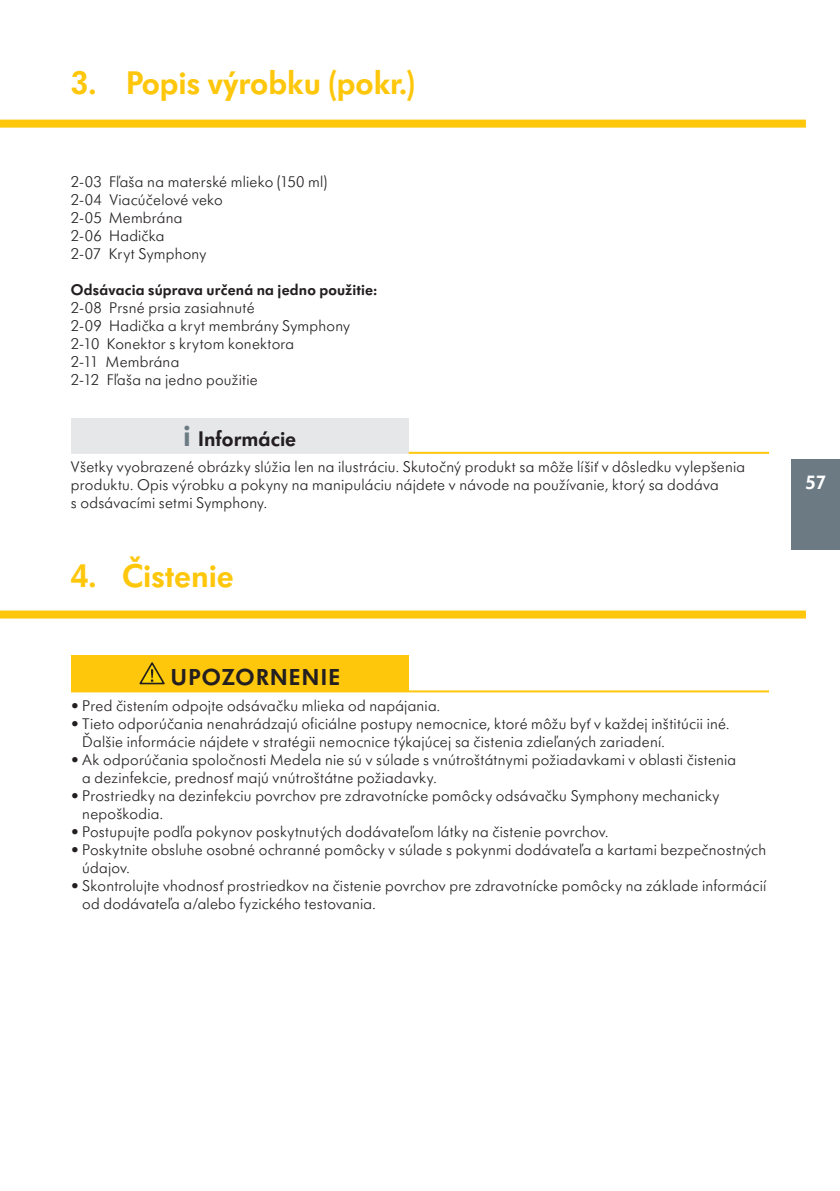
<style>
.page{position:relative;width:840px;height:1191px;background:#fff}
.page>*{position:absolute;margin:0;border:0;box-sizing:border-box;transform-origin:0 0}
.t1{font:600 34px "Futura SB Medela";color:#fec70c}
.t2{font:600 24px "Futura SB Medela";letter-spacing:.055em;color:#231f20}
.t3{font:600 22px "Futura SB Medela";color:#231f20}
.t4{font:600 20px "Futura SB Medela";color:#fff}
.t5{font:300 16px/18px "Futura SB Medela";letter-spacing:.015em;color:#231f20}
.t6{font:600 16px "Futura SB Medela";letter-spacing:.015em;color:#231f20}
.s1{font-size:32px;color:#6b7a83}
</style>
<div class="page">
<div style="left:0;top:120px;width:805px;height:8px;background:#fec70c"></div>
<div style="left:791px;top:459px;width:48px;height:91px;background:#6b7a83"></div>
<div style="left:71px;top:419px;width:337px;height:34px;background:#e6e7e9"></div>
<hr style="left:71px;top:452px;width:337px;height:2px;background:#e6e7e9">
<hr style="left:408px;top:452px;width:360px;height:2px;background:#fec70c">
<div style="left:71px;top:655px;width:337px;height:36px;background:#fec70c"></div>
<hr style="left:71px;top:690px;width:337px;height:2px;background:#fec70c">
<hr style="left:408px;top:690px;width:360px;height:2px;background:#fec70c">
<svg style="left:139px;top:662px;width:26px;height:22px"></svg>
<div style="left:0;top:610px;width:805px;height:8px;background:#fec70c"></div>
<h1 class="t1" style="left:71px;top:62px;width:345px">3. Popis výrobku (pokr.)</h1>
<p class="t5" style="left:71px;top:172px;width:257px">2-03 Fľaša na materské mlieko (150 ml)<br>2-04 Viacúčelové veko<br>2-05 Membrána<br>2-06 Hadička<br>2-07 Kryt Symphony</p>
<p class="t6" style="left:71px;top:280px;width:307px">Odsávacia súprava určená na jedno použitie:</p>
<p class="t5" style="left:71px;top:298px;width:280px">2-08 Prsné prsia zasiahnuté<br>2-09 Hadička a kryt membrány Symphony<br>2-10 Konektor s krytom konektora<br>2-11 Membrána<br>2-12 Fľaša na jedno použitie</p>
<h3 class="t3" style="left:183px;top:425px;width:114px"><span class="s1">i</span> Informácie</h3>
<p class="t5" style="left:71px;top:458px;width:675px">Všetky vyobrazené obrázky slúžia len na ilustráciu. Skutočný produkt sa môže líšiť v dôsledku vylepšenia produktu. Opis výrobku a pokyny na manipuláciu nájdete v návode na používanie, ktorý sa dodáva<br>s odsávacími setmi Symphony.</p>
<h1 class="t1" style="left:71px;top:556px;width:164px">4. Čistenie</h1>
<h2 class="t2" style="left:171px;top:662px;width:170px">UPOZORNENIE</h2>
<p class="t5" style="left:71px;top:696px;width:370px">• Pred čistením odpojte odsávačku mlieka od napájania.</p>
<p class="t5" style="left:82px;top:714px;width:648px;text-indent:-11px">• Tieto odporúčania nenahrádzajú oficiálne postupy nemocnice, ktoré môžu byť v každej inštitúcii iné.<br>Ďalšie informácie nájdete v stratégii nemocnice týkajúcej sa čistenia zdieľaných zariadení.</p>
<p class="t5" style="left:82px;top:750px;width:655px;text-indent:-11px">• Ak odporúčania spoločnosti Medela nie sú v súlade s vnútroštátnymi požiadavkami v oblasti čistenia a dezinfekcie, prednosť majú vnútroštátne požiadavky.</p>
<p class="t5" style="left:82px;top:786px;width:638px;text-indent:-11px">• Prostriedky na dezinfekciu povrchov pre zdravotnícke pomôcky odsávačku Symphony mechanicky nepoškodia.</p>
<p class="t5" style="left:71px;top:822px;width:538px">• Postupujte podľa pokynov poskytnutých dodávateľom látky na čistenie povrchov.</p>
<p class="t5" style="left:82px;top:840px;width:685px;text-indent:-11px">• Poskytnite obsluhe osobné ochranné pomôcky v súlade s pokynmi dodávateľa a kartami bezpečnostných údajov.</p>
<p class="t5" style="left:82px;top:876px;width:685px;text-indent:-11px">• Skontrolujte vhodnosť prostriedkov na čistenie povrchov pre zdravotnícke pomôcky na základe informácií od dodávateľa a/alebo fyzického testovania.</p>
<p class="t4" style="left:805px;top:470px;width:22px">57</p>
</div>
